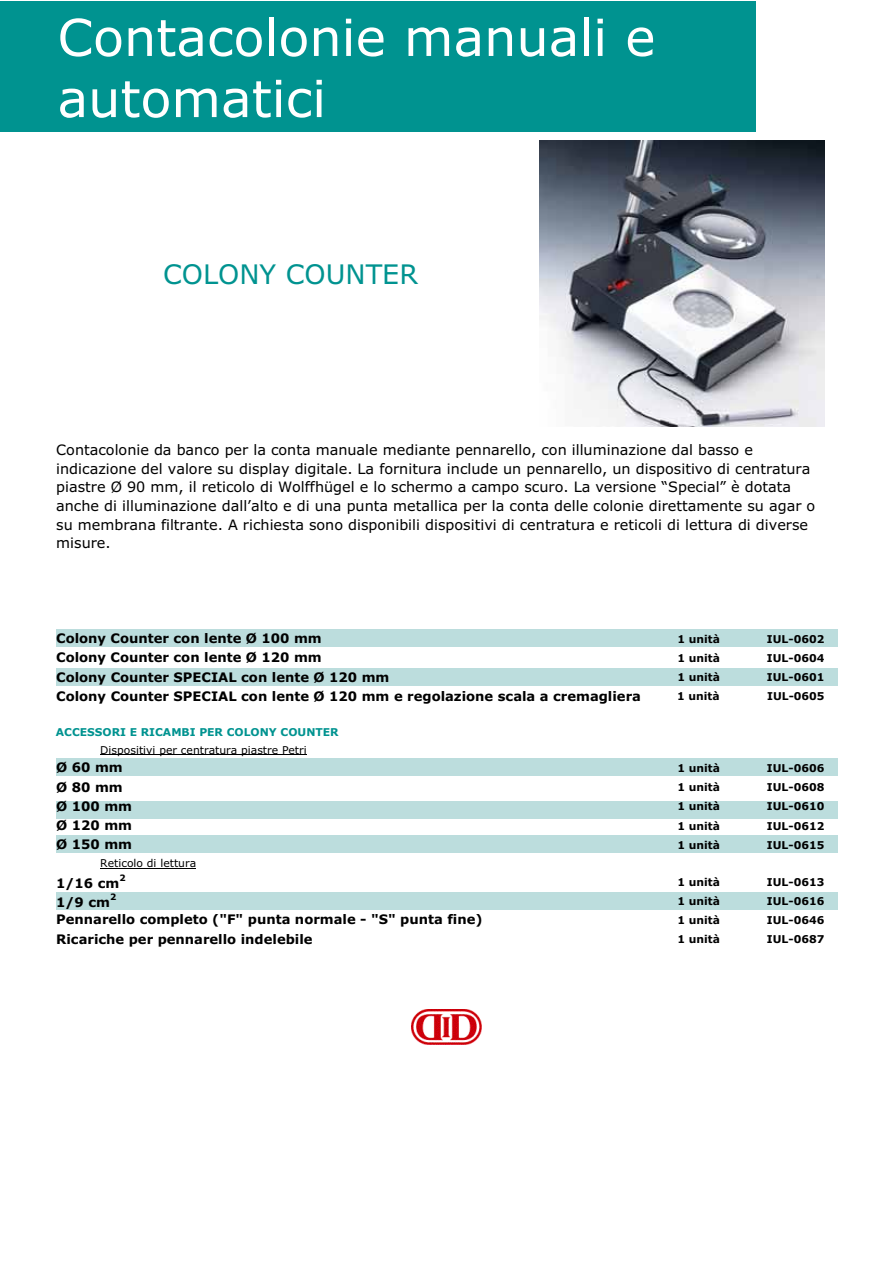
<style>
.page{position:relative;width:893px;height:1263px;background:#fff}
.page>*{position:absolute;margin:0;border:0;box-sizing:border-box;transform-origin:0 0}
.t1{font:51px "Verdana";color:#fff}
.t2{font:45px "Myriad Pro";color:#fff}
.t3{font:27px "Verdana";color:#009390}
.t4{font:14.4px/18.8px "Verdana";color:#000}
.t5{font:700 13.05px/19.2px "Verdana";color:#000}
.t6{font:700 10.8px "Verdana";color:#000}
.t7{font:10.8px "Verdana";color:#000}
.t8{font:700 10.8px "Verdana";color:#009390}
.t9{font:700 8.85px "Verdana";color:#000}
</style>
<div class="page">
<div style="left:56px;top:629px;width:781px;height:17px;background:#bcdddd"></div>
<div style="left:56px;top:801px;width:781px;height:17px;background:#bcdddd"></div>
<div style="left:56px;top:758px;width:781px;height:17px;background:#bcdddd"></div>
<div style="left:56px;top:668px;width:781px;height:17px;background:#bcdddd"></div>
<div style="left:56px;top:835px;width:781px;height:18px;background:#bcdddd"></div>
<div style="left:56px;top:892px;width:781px;height:18px;background:#bcdddd"></div>
<hr style="left:100px;top:755px;width:206px;height:1px;background:#000">
<hr style="left:100px;top:868px;width:96px;height:1px;background:#000">
<img style="left:539px;top:141px;width:285px;height:285px">
<div style="left:1px;top:2px;width:755px;height:130px;background:#009390"></div>
<img style="left:411px;top:1009px;width:70px;height:36px">
<h1 class="t1" style="left:57px;top:17px;width:599px">Contacolonie manuali e</h1>
<h2 class="t2" style="left:61px;top:30px;width:655px">Contacolonie automatici e manuali</h2>
<h1 class="t1" style="left:57px;top:78px;width:270px">automatici</h1>
<h3 class="t3" style="left:163px;top:263px;width:256px">COLONY COUNTER</h3>
<p class="t4" style="left:56px;top:442px;width:760px">Contacolonie da banco per la conta manuale mediante pennarello, con illuminazione dal basso e indicazione del valore su display digitale. La fornitura include un pennarello, un dispositivo di centratura piastre Ø 90 mm, il reticolo di Wolffhügel e lo schermo a campo scuro. La versione “Special” è dotata anche di illuminazione dall’alto e di una punta metallica per la conta delle colonie direttamente su agar o su membrana filtrante. A richiesta sono disponibili dispositivi di centratura e reticoli di lettura di diverse misure.</p>
<p class="t5" style="left:56px;top:630px;width:586px">Colony Counter con lente Ø 100 mm<br>Colony Counter con lente Ø 120 mm<br>Colony Counter SPECIAL con lente Ø 120 mm<br>Colony Counter SPECIAL con lente Ø 120 mm e regolazione scala a cremagliera</p>
<p class="t8" style="left:56px;top:727px;width:284px">ACCESSORI E RICAMBI PER COLONY COUNTER</p>
<p class="t5" style="left:56px;top:759px;width:77px">Ø 60 mm<br>Ø 80 mm<br>Ø 100 mm<br>Ø 120 mm<br>Ø 150 mm</p>
<p class="t7" style="left:100px;top:745px;width:208px">Dispositivi per centratura piastre Petri</p>
<p class="t7" style="left:100px;top:859px;width:97px">Reticolo di lettura</p>
<p class="t5" style="left:56px;top:874px;width:65px">1/16 cm</p>
<p class="t9" style="left:119px;top:874px;width:8px">2</p>
<p class="t5" style="left:56px;top:894px;width:55px">1/9 cm</p>
<p class="t9" style="left:110px;top:894px;width:8px">2</p>
<p class="t5" style="left:56px;top:911px;width:428px">Pennarello completo ("F" punta normale - "S" punta fine)<br>Ricariche per pennarello indelebile</p>
<p class="t6" style="left:677px;top:635px;width:44px">1 unità</p>
<p class="t6" style="left:767px;top:635px;width:59px">IUL-0602</p>
<p class="t6" style="left:677px;top:654px;width:44px">1 unità</p>
<p class="t6" style="left:767px;top:654px;width:59px">IUL-0604</p>
<p class="t6" style="left:677px;top:673px;width:44px">1 unità</p>
<p class="t6" style="left:767px;top:673px;width:59px">IUL-0601</p>
<p class="t6" style="left:677px;top:692px;width:44px">1 unità</p>
<p class="t6" style="left:767px;top:692px;width:59px">IUL-0605</p>
<p class="t6" style="left:677px;top:764px;width:44px">1 unità</p>
<p class="t6" style="left:767px;top:764px;width:59px">IUL-0606</p>
<p class="t6" style="left:677px;top:783px;width:44px">1 unità</p>
<p class="t6" style="left:767px;top:783px;width:59px">IUL-0608</p>
<p class="t6" style="left:677px;top:802px;width:44px">1 unità</p>
<p class="t6" style="left:767px;top:802px;width:59px">IUL-0610</p>
<p class="t6" style="left:677px;top:821px;width:44px">1 unità</p>
<p class="t6" style="left:767px;top:821px;width:59px">IUL-0612</p>
<p class="t6" style="left:677px;top:841px;width:44px">1 unità</p>
<p class="t6" style="left:767px;top:841px;width:59px">IUL-0615</p>
<p class="t6" style="left:677px;top:877px;width:44px">1 unità</p>
<p class="t6" style="left:767px;top:877px;width:59px">IUL-0613</p>
<p class="t6" style="left:677px;top:897px;width:44px">1 unità</p>
<p class="t6" style="left:767px;top:897px;width:59px">IUL-0616</p>
<p class="t6" style="left:677px;top:916px;width:44px">1 unità</p>
<p class="t6" style="left:767px;top:916px;width:59px">IUL-0646</p>
<p class="t6" style="left:677px;top:935px;width:44px">1 unità</p>
<p class="t6" style="left:767px;top:935px;width:59px">IUL-0687</p>
</div>
